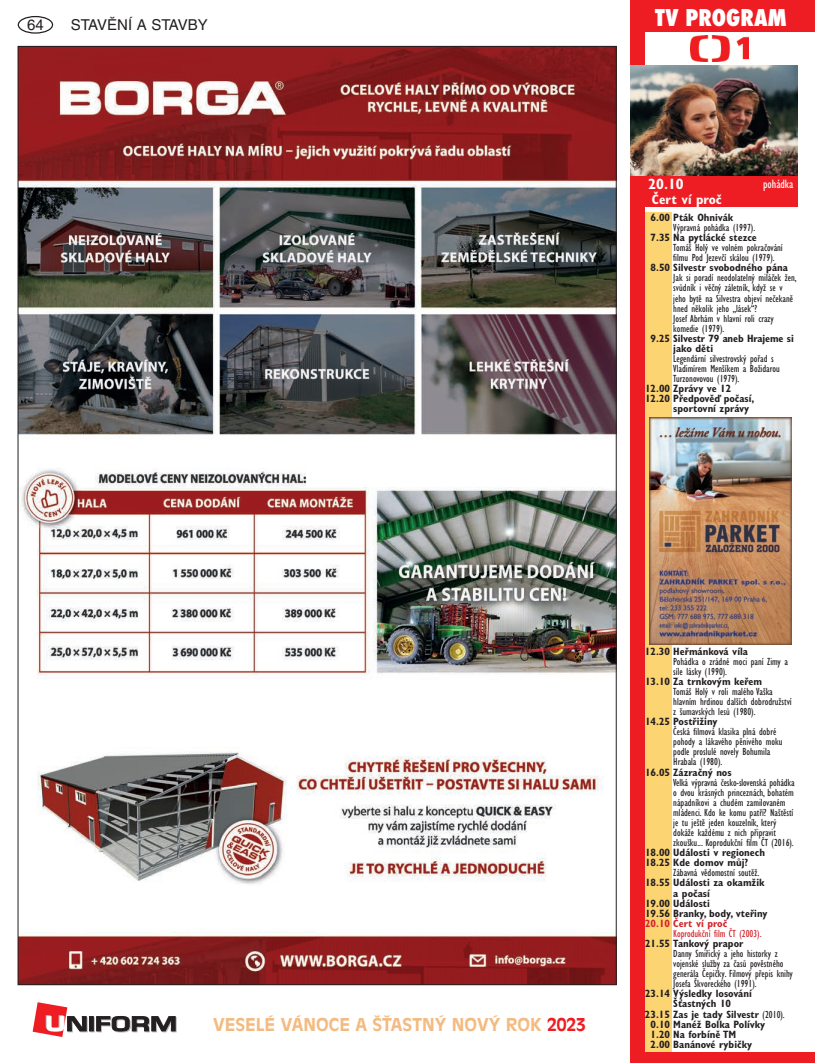
<style>
.page{position:relative;width:815px;height:1063px;background:#fff}
.page>*{position:absolute;margin:0;border:0;box-sizing:border-box;transform-origin:0 0}
.t1{font:800 condensed 22.5px "Futura";color:#fff}
.t2{font:700 17.5px "Antique Olive CE";color:#f3bb81}
.t3{font:15px "Helvetica CE";color:#231f20}
.t4{font:700 condensed 15px "Gill Sans CE";color:#fff}
.t5{font:700 condensed 13.75px "Gill Sans CE";color:#fff}
.t6{font:condensed 12.5px "Gill Sans CE";color:#fff}
.t7{font:condensed 10.62px/10.1px "Gill Sans CE";color:#231f20}
.t8{font:700 condensed 10.62px/10.1px "Gill Sans CE";color:#231f20}
.t9{font:condensed 10.62px "Gill Sans CE";color:#d1232a}
.t10{font:700 condensed 10.62px "Gill Sans CE";color:#d1232a}
.s1{color:#ee1d23}
.s2{font-weight:400}
</style>
<div class="page">
<div style="left:18px;top:16px;width:35px;height:18px;border:1px solid #231f20;border-radius:50%"></div>
<div style="left:631px;top:0;width:184px;height:32px;background:#ee1d23"></div>
<div style="left:631px;top:175px;width:166px;height:32px;background:#ee1d23"></div>
<img style="left:690px;top:35px;width:58px;height:27px">
<div style="left:631px;top:0;width:14px;height:1063px;background:#ee1d23"></div>
<div style="left:631px;top:1052px;width:184px;height:11px;background:#ee1d23"></div>
<div style="left:645px;top:213px;width:26px;height:839px;background:#fdd472"></div>
<img style="left:631px;top:66px;width:166px;height:109px">
<img style="left:649px;top:417px;width:142px;height:227px">
<svg style="left:90px;top:1017px;width:5px;height:15px"></svg>
<svg style="left:89px;top:1016px;width:5px;height:15px"></svg>
<svg style="left:96px;top:1016px;width:81px;height:16px"></svg>
<svg style="left:33px;top:1002px;width:55px;height:35px"></svg>
<img style="left:20px;top:48px;width:595px;height:935px">
<h3 class="t3" style="left:27px;top:16px;width:18px">64</h3>
<h3 class="t3" style="left:71px;top:16px;width:138px">STAVĚNÍ A STAVBY</h3>
<h1 class="t1" style="left:655px;top:2px;width:133px">TV PROGRAM</h1>
<h3 class="t4" style="left:648px;top:175px;width:37px">20.10</h3>
<p class="t5" style="left:652px;top:191px;width:71px">Čert ví proč</p>
<p class="t6" style="left:763px;top:176px;width:32px">pohádka</p>
<p class="t8" style="left:651px;top:212px;width:84px">6.00 Pták Ohnivák</p>
<p class="t7" style="left:673px;top:222px;width:84px">Výpravná pohádka (1997).</p>
<p class="t8" style="left:651px;top:232px;width:108px">7.35 Na pytlácké stezce</p>
<p class="t7" style="left:673px;top:243px;width:111px">Tomáš Holý ve volném pokračování filmu Pod Jezevčí skálou (1979).</p>
<p class="t8" style="left:651px;top:263px;width:139px">8.50 Silvestr svobodného pána</p>
<p class="t7" style="left:673px;top:273px;width:125px">Jak si poradí neodolatelný miláček žen, svůdník i věčný záletník, když se v jeho bytě na Silvestra objeví nečekaně hned několik jeho „lásek“?<br>Josef Abrhám v hlavní roli crazy komedie (1979).</p>
<p class="t8" style="left:673px;top:333px;width:122px;text-indent:-23px">9.25 Silvestr 79 aneb Hrajeme si jako děti</p>
<p class="t7" style="left:673px;top:353px;width:108px">Legendární silvestrovský pořad s<br>Vladimírem Menšíkem a Božidarou<br>Turzonovovou (1979).</p>
<p class="t8" style="left:645px;top:384px;width:88px">12.00 Zprávy ve 12</p>
<p class="t8" style="left:645px;top:394px;width:111px">12.20 Předpověď počasí,</p>
<p class="t8" style="left:673px;top:404px;width:77px">sportovní zprávy</p>
<h2 class="t2" style="left:213px;top:1014px;width:374px">VESELÉ VÁNOCE A ŠŤASTNÝ NOVÝ ROK <span class="s1">2023</span></h2>
<p class="t8" style="left:645px;top:646px;width:105px">12.30 Heřmánková víla</p>
<p class="t7" style="left:673px;top:656px;width:116px">Pohádka o zrádné moci paní Zimy a síle lásky (1990).</p>
<p class="t8" style="left:645px;top:676px;width:118px">13.10 Za trnkovým keřem</p>
<p class="t7" style="left:673px;top:686px;width:120px">Tomáš Holý v roli malého Vaška hlavním hrdinou dalších dobrodružství z šumavských lesů (1980).</p>
<p class="t8" style="left:645px;top:717px;width:74px">14.25 Postřižiny</p>
<p class="t7" style="left:673px;top:727px;width:111px">Česká filmová klasika plná dobré pohody a lákavého pěnivého moku podle proslulé novely Bohumila<br>Hrabala (1980).</p>
<p class="t8" style="left:645px;top:767px;width:88px">16.05 Zázračný nos</p>
<p class="t7" style="left:673px;top:777px;width:123px">Velká výpravná česko-slovenská pohádka o dvou krásných princeznách, bohatém nápadníkovi a chudém zamilovaném mládenci. Kdo ke komu patří? Naštěstí je tu ještě jeden kouzelník, který dokáže každému z nich připravit zkoušku... Koprodukční film ČT (2016).</p>
<p class="t8" style="left:645px;top:848px;width:121px">18.00 Události v regionech<br>18.25 Kde domov můj?</p>
<p class="t7" style="left:673px;top:868px;width:87px">Zábavná vědomostní soutěž.</p>
<p class="t8" style="left:645px;top:878px;width:121px">18.55 Události za okamžik</p>
<p class="t8" style="left:673px;top:888px;width:38px">a počasí</p>
<p class="t8" style="left:645px;top:898px;width:66px">19.00 Události</p>
<p class="t8" style="left:645px;top:908px;width:124px">19.56 Branky, body, vteřiny</p>
<p class="t10" style="left:645px;top:917px;width:84px">20.10 Čert ví proč</p>
<p class="t9" style="left:673px;top:927px;width:90px">Koprodukční film ČT (2003).</p>
<p class="t8" style="left:645px;top:938px;width:100px">21.55 Tankový prapor</p>
<p class="t7" style="left:673px;top:948px;width:121px">Danny Smiřický a jeho historky z vojenské služby za časů pověstného generála Čepičky. Filmový přepis knihy Josefa Škvoreckého (1991).</p>
<p class="t8" style="left:645px;top:989px;width:108px">23.14 Výsledky losování</p>
<p class="t8" style="left:673px;top:999px;width:59px">Šťastných 10</p>
<p class="t8" style="left:645px;top:1009px;width:141px">23.15 Zas je tady Silvestr <span class="s2">(2010).</span></p>
<p class="t8" style="left:651px;top:1019px;width:116px">0.10 Manéž Bolka Polívky</p>
<p class="t8" style="left:651px;top:1029px;width:87px">1.20 Na forbíně TM</p>
<p class="t8" style="left:651px;top:1039px;width:103px">2.00 Banánové rybičky</p>
</div>
